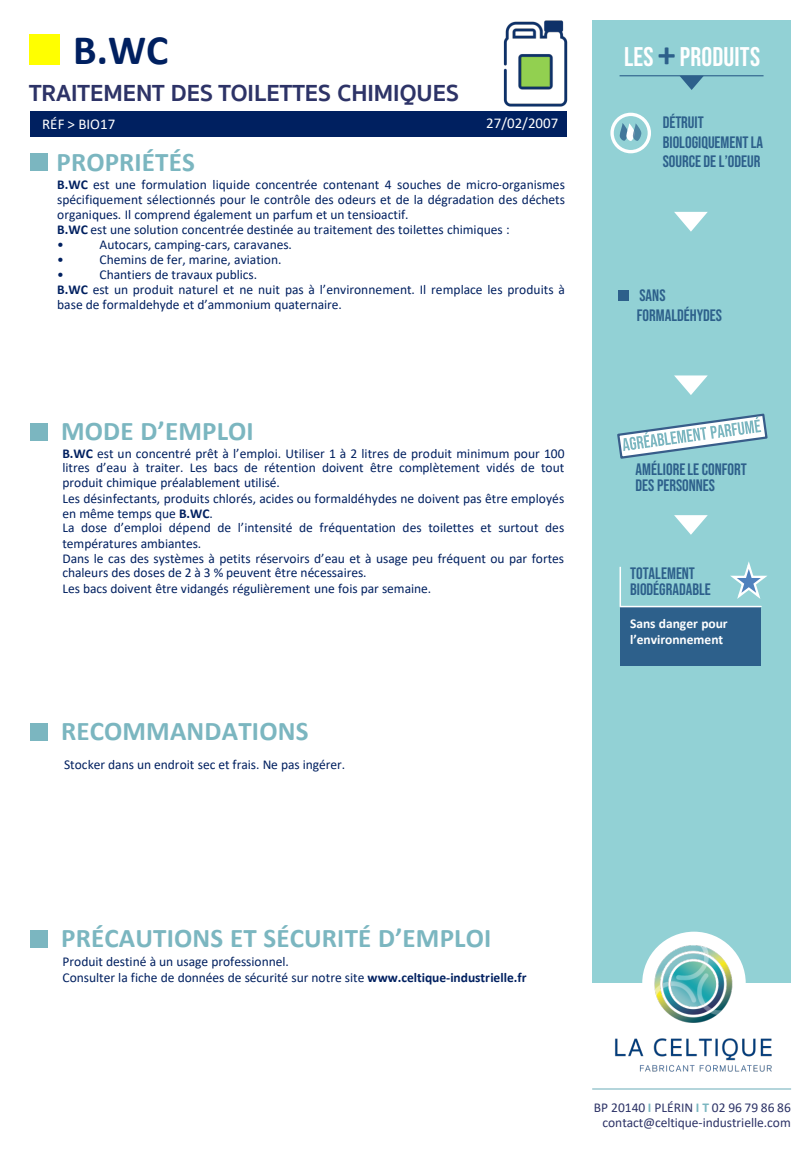
<style>
.page{position:relative;width:810px;height:1170px;background:#fff}
.page>*{position:absolute;margin:0;border:0;box-sizing:border-box;transform-origin:0 0}
.t1{font:700 42px "Calibri";color:#002060}
.t2{font:700 27px "Calibri";letter-spacing:.005em;color:#7bb6c0}
.t3{font:27px "Bebas Neue";letter-spacing:.005em;color:#fff}
.t4{font:700 24px "Sukhumvit Set";color:#2d3367}
.t5{font:16.5px/19.8px "Bebas Neue";color:#2d608b}
.t6{font:15px "Calibri";color:#fff}
.t7{font:13.5px/15px "Calibri";color:#002060}
.t8{font:13.5px/15px "Calibri";color:#2d3367;text-align:right}
.t9{font:700 13.5px/16.2px "Calibri";letter-spacing:-.005em;color:#fff}
.s1{font-weight:700}
.s2{font-family:"Calibri";font-weight:700;font-size:36px;color:#2d608b}
.s3{font-weight:700;color:#7bb6c0}
</style>
<div class="page">
<div style="left:592px;top:20px;width:199px;height:963px;background:#92d1d5"></div>
<div style="left:31px;top:112px;width:536px;height:25px;background:#002060"></div>
<div style="left:30px;top:34px;width:30px;height:31px;background:#ff0"></div>
<img style="left:503px;top:20px;width:65px;height:87px">
<div style="left:30px;top:154px;width:18px;height:17px;background:#7bb6c0"></div>
<div style="left:30px;top:423px;width:17px;height:17px;background:#7bb6c0"></div>
<div style="left:30px;top:723px;width:18px;height:18px;background:#7bb6c0"></div>
<div style="left:30px;top:930px;width:18px;height:18px;background:#7bb6c0"></div>
<hr style="left:620px;top:75px;width:144px;height:1px;background:#2d608b">
<svg style="left:680px;top:76px;width:24px;height:14px"></svg>
<svg style="left:619px;top:123px;width:23px;height:18px"></svg>
<div style="left:610px;top:113px;width:41px;height:40px;border:3px solid #fff;border-radius:50%"></div>
<svg style="left:674px;top:212px;width:34px;height:20px"></svg>
<div style="left:618px;top:290px;width:11px;height:10px;background:#2d608b"></div>
<svg style="left:674px;top:375px;width:34px;height:20px"></svg>
<svg style="left:617px;top:413px;width:151px;height:46px"></svg>
<svg style="left:674px;top:515px;width:34px;height:20px"></svg>
<div style="left:620px;top:608px;width:141px;height:58px;background:#2d608b"></div>
<svg style="left:619px;top:561px;width:148px;height:47px"></svg>
<hr style="left:592px;top:1088px;width:199px;height:2px;background:#7bb6c0">
<img style="left:599px;top:931px;width:190px;height:158px">
<h1 class="t1" style="left:73px;top:20px;width:97px">B.WC</h1>
<p class="t4" style="left:29px;top:75px;width:431px">TRAITEMENT DES TOILETTES CHIMIQUES</p>
<p class="t6" style="left:42px;top:114px;width:75px">RÉF &gt; BIO17</p>
<p class="t6" style="left:486px;top:113px;width:73px">27/02/2007</p>
<p class="t2" style="left:56px;top:143px;width:140px">PROPRIÉTÉS</p>
<p class="t7" style="left:57px;top:177px;width:509px;text-align:justify"><span class="s1">B.WC</span> est une formulation liquide concentrée contenant 4 souches de micro-organismes spécifiquement sélectionnés pour le contrôle des odeurs et de la dégradation des déchets organiques. Il comprend également un parfum et un tensioactif.</p>
<p class="t7" style="left:57px;top:222px;width:454px"><span class="s1">B.WC</span> est une solution concentrée destinée au traitement des toilettes chimiques :</p>
<p class="t7" style="left:57px;top:237px;width:8px">•</p>
<p class="t7" style="left:100px;top:237px;width:194px">Autocars, camping-cars, caravanes.</p>
<p class="t7" style="left:57px;top:252px;width:8px">•</p>
<p class="t7" style="left:100px;top:252px;width:183px">Chemins de fer, marine, aviation.</p>
<p class="t7" style="left:57px;top:267px;width:8px">•</p>
<p class="t7" style="left:100px;top:267px;width:159px">Chantiers de travaux publics.</p>
<p class="t7" style="left:57px;top:282px;width:509px"><span class="s1">B.WC</span> est un produit naturel et ne nuit pas à l’environnement. Il remplace les produits à base de formaldehyde et d’ammonium quaternaire.</p>
<p class="t2" style="left:61px;top:412px;width:194px">MODE D’EMPLOI</p>
<p class="t7" style="left:62px;top:445px;width:504px;text-align:justify"><span class="s1">B.WC</span> est un concentré prêt à l’emploi. Utiliser 1 à 2 litres de produit minimum pour 100 litres d’eau à traiter. Les bacs de rétention doivent être complètement vidés de tout produit chimique préalablement utilisé.</p>
<p class="t7" style="left:62px;top:490px;width:503px">Les désinfectants, produits chlorés, acides ou formaldéhydes ne doivent pas être employés en même temps que <span class="s1">B.WC</span>.</p>
<p class="t7" style="left:62px;top:520px;width:503px">La dose d’emploi dépend de l’intensité de fréquentation des toilettes et surtout des températures ambiantes.</p>
<p class="t7" style="left:62px;top:550px;width:503px">Dans le cas des systèmes à petits réservoirs d’eau et à usage peu fréquent ou par fortes chaleurs des doses de 2 à 3 % peuvent être nécessaires.</p>
<p class="t7" style="left:62px;top:580px;width:370px">Les bacs doivent être vidangés régulièrement une fois par semaine.</p>
<p class="t2" style="left:61px;top:712px;width:249px">RECOMMANDATIONS</p>
<p class="t7" style="left:64px;top:756px;width:283px">Stocker dans un endroit sec et frais. Ne pas ingérer.</p>
<p class="t3" style="left:624px;top:41px;width:138px">LES <span class="s2">+</span> PRODUITS</p>
<p class="t5" style="left:663px;top:112px;width:102px">DÉTRUIT<br>BIOLOGIQUEMENT LA<br>SOURCE DE L’ODEUR</p>
<p class="t5" style="left:637px;top:285px;width:87px">SANS<br>FORMALDÉHYDES</p>
<p class="t5" style="left:635px;top:461px;width:113px;line-height:16.4px">AMÉLIORE LE CONFORT<br>DES PERSONNES</p>
<p class="t5" style="left:630px;top:565px;width:82px;line-height:16.4px">TOTALEMENT<br>BIODÉGRADABLE</p>
<p class="t9" style="left:630px;top:615px;width:99px">Sans danger pour l’environnement</p>
<p class="t2" style="left:61px;top:919px;width:432px">PRÉCAUTIONS ET SÉCURITÉ D’EMPLOI</p>
<p class="t7" style="left:62px;top:954px;width:228px">Produit destiné à un usage professionnel.</p>
<p class="t7" style="left:62px;top:970px;width:466px">Consulter la fiche de données de sécurité sur notre site <span class="s1">www.celtique-industrielle.fr</span></p>
<p class="t8" style="left:594px;top:1100px;width:198px">BP 20140 <span class="s3">I</span> PLÉRIN <span class="s3">I T</span> 02 96 79 86 86 contact@celtique-industrielle.com</p>
</div>
